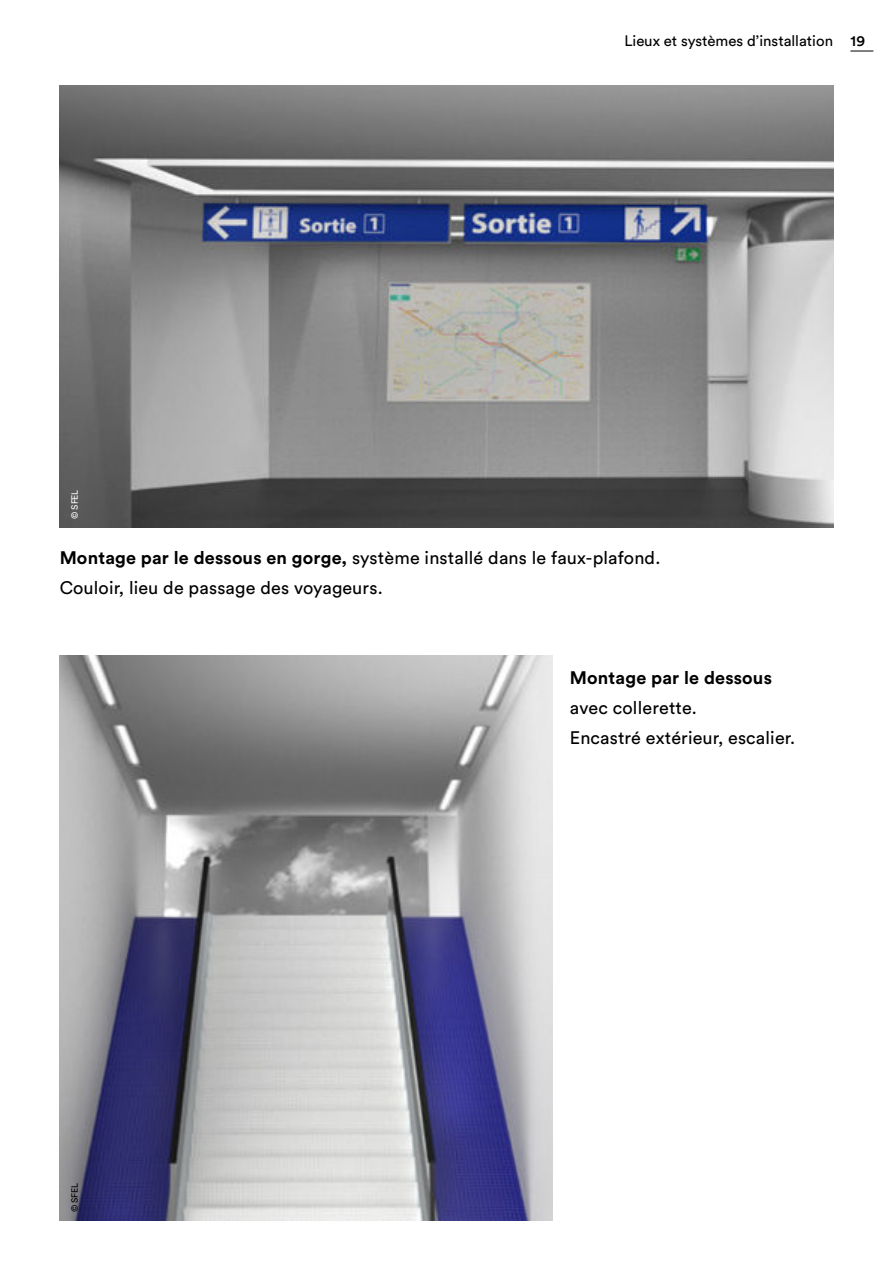
<style>
.page{position:relative;width:893px;height:1263px;background:#fff}
.page>*{position:absolute;margin:0;border:0;box-sizing:border-box;transform-origin:0 0}
.t1{font:18px/30px "Circular Std";letter-spacing:.01em;color:#000}
.t2{font:700 18px "Circular Std";letter-spacing:.01em;color:#000}
.t3{font:15px "Circular Std";color:#000}
.t4{font:500 15px "Circular Std";color:#000}
.t5{font:9px "Circular Std";color:#fff}
.t6{font:9px "Circular Std";color:#000}
.s1{font-weight:700}
</style>
<div class="page">
<img style="left:59px;top:85px;width:775px;height:442px">
<img style="left:60px;top:655px;width:493px;height:565px">
<svg style="left:850px;top:51px;width:23px;height:1px"></svg>
<p class="t3" style="left:624px;top:34px;width:210px">Lieux et systèmes d’installation</p>
<p class="t4" style="left:850px;top:35px;width:16px">19</p>
<p class="t5" style="left:71px;top:519px;width:31px;rotate:-90deg">© SFEL</p>
<p class="t1" style="left:60px;top:544px;width:602px"><span class="s1">Montage par le dessous en gorge,</span> système installé dans le faux-plafond.<br>Couloir, lieu de passage des voyageurs.</p>
<p class="t6" style="left:71px;top:1212px;width:31px;rotate:-90deg">© SFEL</p>
<p class="t2" style="left:570px;top:669px;width:203px">Montage par le dessous</p>
<p class="t1" style="left:570px;top:694px;width:227px">avec collerette.<br>Encastré extérieur, escalier.</p>
</div>
